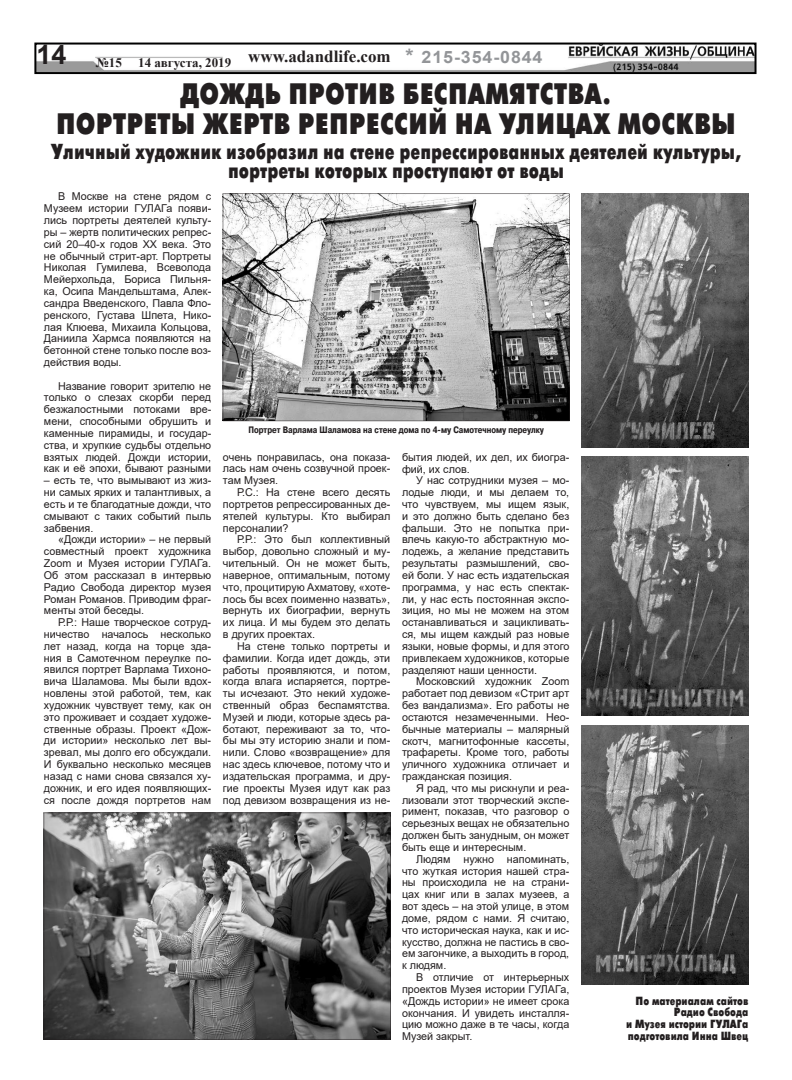
<style>
.page{position:relative;width:792px;height:1080px;background:#fff}
.page>*{position:absolute;margin:0;border:0;box-sizing:border-box;transform-origin:0 0}
.t1{font:700 29.6px/30.5px "Futura Futuris X Cond";letter-spacing:.01em;color:#231f20;text-align:center}
.t2{font:700 23.7px "Free Set";color:#231f20}
.t3{font:700 21.7px/18.7px "Futura Futuris X Cond";color:#231f20;text-align:center;scale:.95 1}
.t4{font:700 17px "Times New Roman";color:#231f20}
.t5{font:700 17px "Arial";letter-spacing:.05em;color:#939598;scale:1.05 1}
.t6{font:700 13px "Times New Roman";color:#231f20}
.t7{font:700 11.8px/11.8px "Futura Futuris X Cond";color:#231f20;text-align:right}
.t8{font:700 11.8px "Free Set";color:#231f20}
.t9{font:10.8px/11.8px "Arial";color:#231f20;text-align:justify}
.t10{font:700 9.4px "Pragmatica Cond C";color:#231f20}
.s1{font-size:20px}
.s2{color:#808080}
</style>
<div class="page">
<img style="left:37px;top:46px;width:717px;height:25px">
<div style="left:34px;top:43px;width:723px;height:31px;border:2px solid #000"></div>
<svg style="left:223px;top:194px;width:347px;height:227px"></svg>
<img style="left:581px;top:194px;width:167px;height:253px">
<img style="left:581px;top:456px;width:167px;height:259px">
<img style="left:581px;top:726px;width:167px;height:259px">
<svg style="left:44px;top:813px;width:347px;height:226px;background:#6a6a6a"></svg>
<p class="t6" style="left:36px;top:53px;width:87px"><sup>14</sup> №15</p>
<h3 class="t4" style="left:138px;top:44px;width:254px"><sub>14</sub> <sub>августа,</sub> <sub>2019</sub> www.adandlife.com</h3>
<h3 class="t5" style="left:406px;top:45px;width:132px"><span class="s1">*</span> 215-354-0844</h3>
<p class="t8" style="left:289px;top:52px;width:216px"><span class="s2">215-354-0844 *</span> www.adandlife.com</p>
<h1 class="t1" style="left:56px;top:81px;width:681px">ДОЖДЬ ПРОТИВ БЕСПАМЯТСТВА.<br>ПОРТРЕТЫ ЖЕРТВ РЕПРЕССИЙ НА УЛИЦАХ МОСКВЫ</h1>
<h3 class="t3" style="left:51px;top:144px;width:728px">Уличный художник изобразил на стене репрессированных деятелей культуры, портреты которых проступают от воды</h3>
<p class="t9" style="left:44px;top:191px;width:169px;text-indent:14px">В Москве на стене рядом с Музеем истории ГУЛАГа появи&shy;лись портреты деятелей культу&shy;ры – жертв политических репрес&shy;сий 20–40-х годов ХХ века. Это не обычный стрит-арт. Портреты Николая Гумилева, Всеволода Мейерхольда, Бориса Пильня&shy;ка, Осипа Мандельштама, Алек&shy;сандра Введенского, Павла Фло&shy;ренского, Густава Шпета, Нико&shy;лая Клюева, Михаила Кольцова, Даниила Хармса появляются на бетонной стене только после воз&shy;действия воды.</p>
<p class="t9" style="left:44px;top:380px;width:169px;text-indent:14px">Название говорит зрителю не только о слезах скорби перед безжалостными потоками вре&shy;мени, способными обрушить и каменные пирамиды, и государ&shy;ства, и хрупкие судьбы отдельно взятых людей. Дожди истории, как и её эпохи, бывают разными</p>
<p class="t9" style="left:44px;top:475px;width:169px">– есть те, что вымывают из жиз&shy;ни самых ярких и талантливых, а есть и те благодатные дожди, что смывают с таких событий пыль забвения.</p>
<p class="t9" style="left:44px;top:534px;width:169px;text-indent:14px">«Дожди истории» – не первый совместный проект художника Zoom и Музея истории ГУЛАГа.<br>Об этом рассказал в интервью Радио Свобода директор музея Роман Романов. Приводим фраг&shy;менты этой беседы.</p>
<p class="t9" style="left:44px;top:616px;width:169px;text-indent:14px">Р.Р.: Наше творческое сотруд&shy;ничество началось несколько лет назад, когда на торце зда&shy;ния в Самотечном переулке по&shy;явился портрет Варлама Тихоно&shy;вича Шаламова. Мы были вдох&shy;новлены этой работой, тем, как художник чувствует тему, как он это проживает и создает художе&shy;ственные образы. Проект «Дож&shy;ди истории» несколько лет вы&shy;зревал, мы долго его обсуждали.<br>И буквально несколько месяцев назад с нами снова связался ху&shy;дожник, и его идея появляющих&shy;ся после дождя портретов нам</p>
<h2 class="t2" style="left:44px;top:50px;width:30px">14</h2>
<p class="t8" style="left:113px;top:62px;width:128px">№14 / 31 июля, 2019</p>
<p class="t10" style="left:248px;top:425px;width:297px">Портрет Варлама Шаламова на стене дома по 4-му Самотечному переулку</p>
<p class="t9" style="left:402px;top:451px;width:169px">бытия людей, их дел, их биогра&shy;фий, их слов.</p>
<p class="t9" style="left:402px;top:475px;width:169px;text-indent:14px">У нас сотрудники музея – мо&shy;лодые люди, и мы делаем то, что чувствуем, мы ищем язык, и это должно быть сделано без фальши. Это не попытка при&shy;влечь какую-то абстрактную мо&shy;лодежь, а желание представить результаты размышлений, сво&shy;ей боли. У нас есть издательская программа, у нас есть спектак&shy;ли, у нас есть постоянная экспо&shy;зиция, но мы не можем на этом останавливаться и зацикливать&shy;ся, мы ищем каждый раз новые языки, новые формы, и для этого привлекаем художников, которые разделяют наши ценности.</p>
<p class="t9" style="left:402px;top:676px;width:169px;text-indent:14px">Московский художник Zoom работает под девизом «Стрит арт без вандализма». Его работы не остаются незамеченными. Нео&shy;бычные материалы – малярный скотч, магнитофонные кассеты, трафареты. Кроме того, работы уличного художника отличает и гражданская позиция.</p>
<p class="t9" style="left:402px;top:782px;width:169px;text-indent:14px">Я рад, что мы рискнули и реа&shy;лизовали этот творческий экспе&shy;римент, показав, что разговор о серьезных вещах не обязательно должен быть занудным, он может быть еще и интересным.</p>
<p class="t9" style="left:402px;top:853px;width:169px;text-indent:14px">Людям нужно напоминать, что жуткая история нашей стра&shy;ны происходила не на страни&shy;цах книг или в залах музеев, а вот здесь – на этой улице, в этом доме, рядом с нами. Я считаю, что историческая наука, как и ис&shy;кусство, должна не пастись в сво&shy;ем загончике, а выходить в город, к людям.</p>
<p class="t9" style="left:402px;top:971px;width:169px;text-indent:14px">В отличие от интерьерных проектов Музея истории ГУЛАГа, «Дождь истории» не имеет срока окончания. И увидеть инсталля&shy;цию можно даже в те часы, когда Музей закрыт.</p>
<p class="t9" style="left:223px;top:451px;width:169px">очень понравилась, она показа&shy;лась нам очень созвучной проек&shy;там Музея.</p>
<p class="t9" style="left:223px;top:486px;width:169px;text-indent:14px">Р.С.: На стене всего десять портретов репрессированных де&shy;ятелей культуры. Кто выбирал персоналии?</p>
<p class="t9" style="left:223px;top:534px;width:169px;text-indent:14px">Р.Р.: Это был коллективный выбор, довольно сложный и му&shy;чительный. Он не может быть, наверное, оптимальным, потому что, процитирую Ахматову, «хоте&shy;лось бы всех поименно назвать», вернуть их биографии, вернуть их лица. И мы будем это делать в других проектах.</p>
<p class="t9" style="left:223px;top:640px;width:169px;text-indent:14px">На стене только портреты и фамилии. Когда идет дождь, эти работы проявляются, и потом, когда влага испаряется, портре&shy;ты исчезают. Это некий художе&shy;ственный образ беспамятства.<br>Музей и люди, которые здесь ра&shy;ботают, переживают за то, что&shy;бы мы эту историю знали и пом&shy;нили. Слово «возвращение» для нас здесь ключевое, потому что и издательская программа, и дру&shy;гие проекты Музея идут как раз под девизом возвращения из не-</p>
<p class="t7" style="left:626px;top:996px;width:124px">По материалам сайтов<br>Радио Свобода<br>и Музея истории ГУЛАГа подготовила Инна Швец</p>
</div>
